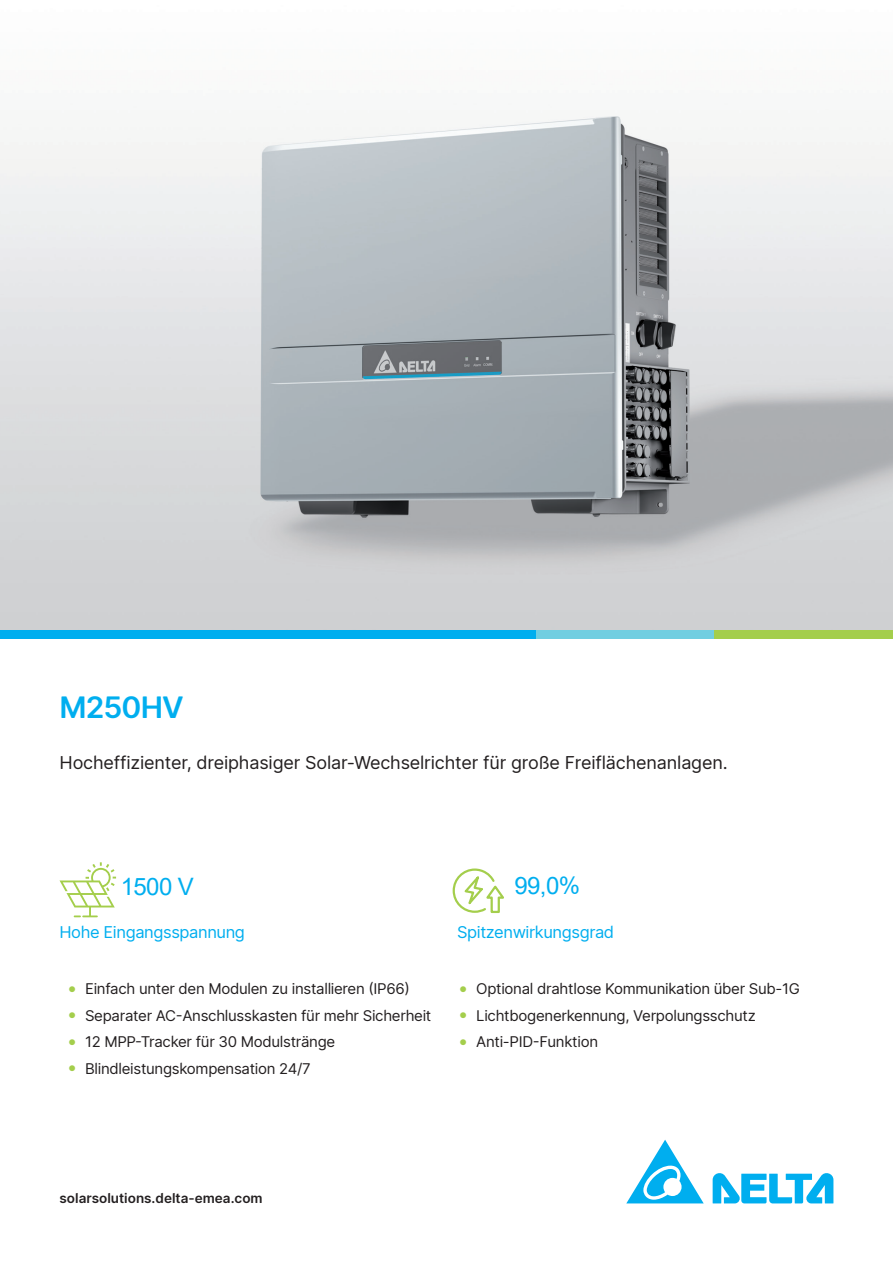
<style>
.page{position:relative;width:893px;height:1263px;background:#fff}
.page>*{position:absolute;margin:0;border:0;box-sizing:border-box;transform-origin:0 0}
.ST-Title_L-pf{font:600 30px "Delta Sans";letter-spacing:-.03em;color:#00aeef}
.ST-Main_feature_numb{font:24px "Arial";letter-spacing:-.025em;color:#00aeef}
.ST-Teaser_L-pf{font:18px "Delta Sans";letter-spacing:-.01em;color:#231f20}
.ST-Main_feature_L-pf{font:16.5px "Delta Sans";letter-spacing:-.025em;color:#00aeef}
.t1{font:15px "Delta Sans";letter-spacing:-.02em;color:#231f20}
.t2{font:600 13.5px "Delta Sans";color:#231f20}
.s1{font-family:"Arial";font-size:13.5px;color:#a4ce4c}
</style>
<div class="page">
<img style="left:0;top:116px;width:893px;height:514px">
<svg style="left:60px;top:862px;width:56px;height:55px"></svg>
<svg style="left:452px;top:868px;width:52px;height:45px"></svg>
<svg style="left:713px;top:1173px;width:120px;height:30px"></svg>
<svg style="left:626px;top:1140px;width:78px;height:63px"></svg>
<div style="left:0;top:630px;width:536px;height:9px;background:#00aeef"></div>
<div style="left:536px;top:630px;width:178px;height:9px;background:#71cee1"></div>
<div style="left:714px;top:630px;width:179px;height:9px;background:#a4ce4c"></div>
<p class="ST-Title_L-pf" style="left:60px;top:684px;width:126px">M250HV</p>
<p class="ST-Teaser_L-pf" style="left:60px;top:749px;width:670px">Hocheffizienter, dreiphasiger Solar-Wechselrichter für große Freiflächenanlagen.</p>
<p class="ST-Main_feature_numb" style="left:121px;top:870px;width:75px">1500 V</p>
<p class="ST-Main_feature_numb" style="left:514px;top:869px;width:67px">99,0%</p>
<p class="ST-Main_feature_L-pf" style="left:60px;top:920px;width:187px">Hohe Eingangsspannung</p>
<p class="ST-Main_feature_L-pf" style="left:457px;top:920px;width:159px">Spitzenwirkungsgrad</p>
<p class="t1" style="left:68px;top:978px;width:343px"><span class="s1">●</span> Einfach unter den Modulen zu installieren (IP66)</p>
<p class="t1" style="left:68px;top:1004px;width:365px"><span class="s1">●</span> Separater AC-Anschlusskasten für mehr Sicherheit</p>
<p class="t1" style="left:68px;top:1031px;width:269px"><span class="s1">●</span> 12 MPP-Tracker für 30 Modulstränge</p>
<p class="t1" style="left:68px;top:1057px;width:244px"><span class="s1">●</span> Blindleistungskompensation 24/7</p>
<p class="t1" style="left:459px;top:978px;width:342px"><span class="s1">●</span> Optional drahtlose Kommunikation über Sub-1G</p>
<p class="t1" style="left:459px;top:1004px;width:298px"><span class="s1">●</span> Lichtbogenerkennung, Verpolungsschutz</p>
<p class="t1" style="left:459px;top:1031px;width:140px"><span class="s1">●</span> Anti‑PID‑Funktion</p>
<p class="t2" style="left:60px;top:1188px;width:205px">solarsolutions.delta-emea.com</p>
</div>
